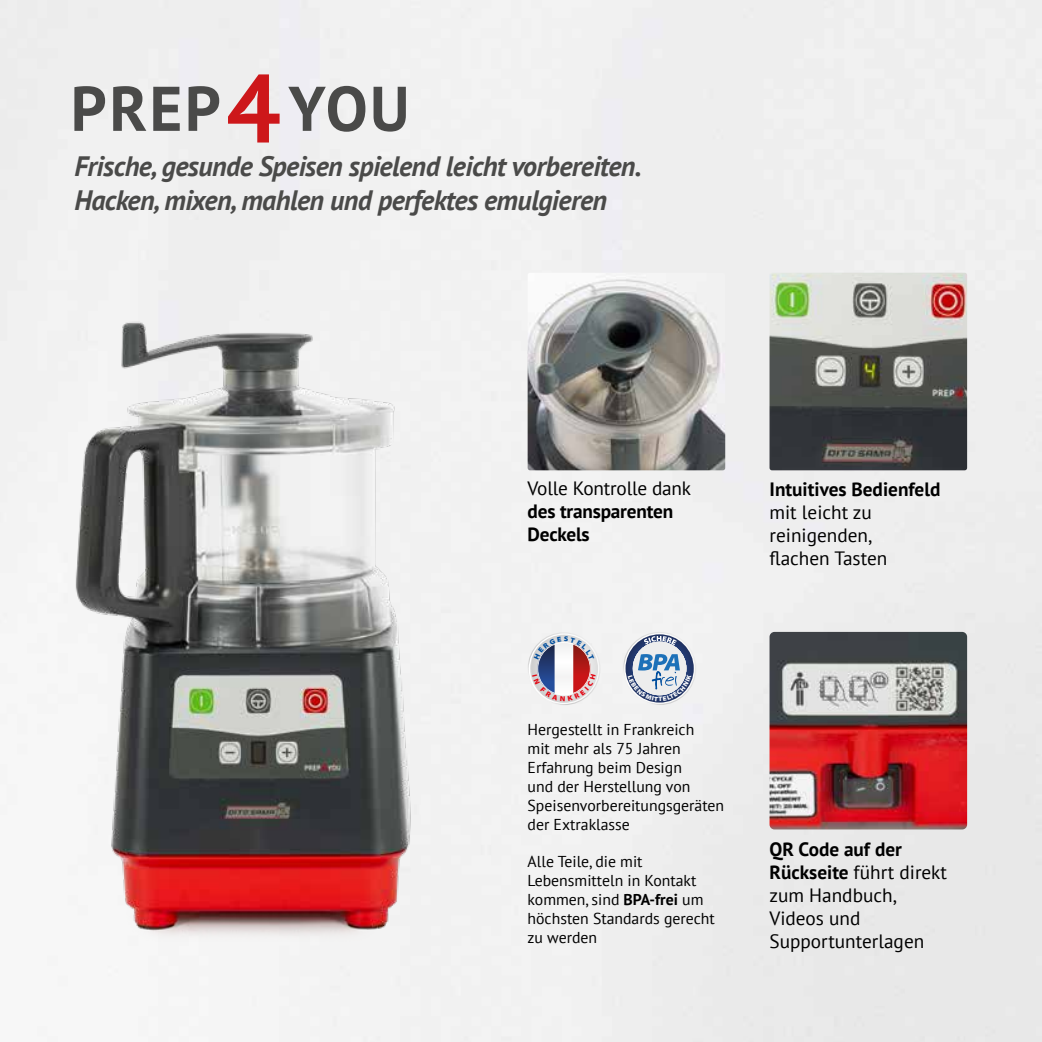
<style>
.page{position:relative;width:1042px;height:1042px;background:#fff}
.page>*{position:absolute;margin:0;border:0;box-sizing:border-box;transform-origin:0 0}
.t1{font:italic 700 28px/33.6px "PT Sans";letter-spacing:-.02em;color:#4a4a49}
.t2{font:19.25px/23.1px "PT Sans";color:#000}
.t3{font:700 19.25px/23.1px "PT Sans";letter-spacing:-.01em;color:#000}
.t4{font:15.75px/18.9px "PT Sans";color:#000}
.s1{font-weight:700}
</style>
<div class="page">
<img style="left:0;top:83px;width:483px;height:943px">
<svg style="left:623px;top:632px;width:73px;height:73px"></svg>
<svg style="left:624px;top:633px;width:71px;height:71px"></svg>
<svg style="left:625px;top:634px;width:69px;height:68px"></svg>
<svg style="left:673px;top:642px;width:13px;height:12px"></svg>
<svg style="left:633px;top:642px;width:13px;height:12px"></svg>
<div style="left:633px;top:642px;width:53px;height:53px;background:#ededed;border-radius:50%"></div>
<svg style="left:644px;top:636px;width:33px;height:9px"></svg>
<svg style="left:527px;top:632px;width:73px;height:73px"></svg>
<div style="left:529px;top:633px;width:70px;height:71px;background:#f7f7f7;border-radius:35px"></div>
<svg style="left:530px;top:635px;width:68px;height:68px"></svg>
<svg style="left:228px;top:74px;width:52px;height:68px;background:#df9091"></svg>
<svg style="left:288px;top:86px;width:77px;height:46px"></svg>
<svg style="left:373px;top:87px;width:33px;height:45px"></svg>
<svg style="left:74px;top:86px;width:31px;height:45px"></svg>
<svg style="left:113px;top:86px;width:33px;height:45px"></svg>
<svg style="left:153px;top:87px;width:27px;height:44px"></svg>
<svg style="left:189px;top:86px;width:30px;height:45px"></svg>
<img style="left:528px;top:273px;width:197px;height:197px">
<img style="left:769px;top:273px;width:198px;height:197px">
<img style="left:769px;top:632px;width:198px;height:197px">
<svg style="left:628px;top:654px;width:63px;height:47px"></svg>
<svg style="left:532px;top:636px;width:64px;height:65px"></svg>
<h1 class="t1" style="left:74px;top:149px;width:569px">Frische, gesunde Speisen spielend leicht vorbereiten.<br>Hacken, mixen, mahlen und perfektes emulgieren</h1>
<p class="t2" style="left:528px;top:476px;width:165px">Volle Kontrolle dank</p>
<p class="t3" style="left:528px;top:499px;width:147px">des transparenten<br>Deckels</p>
<p class="t3" style="left:769px;top:477px;width:172px">Intuitives Bedienfeld</p>
<p class="t2" style="left:769px;top:500px;width:119px">mit leicht zu reinigenden, flachen Tasten</p>
<p class="t4" style="left:527px;top:719px;width:198px">Hergestellt in Frankreich<br>mit mehr als 75 Jahren<br>Erfahrung beim Design<br>und der Herstellung von<br>Speisenvorbereitungsgeräten der Extraklasse</p>
<p class="t4" style="left:527px;top:852px;width:189px">Alle Teile, die mit<br>Lebensmitteln in Kontakt kommen, sind <span class="s1">BPA-frei</span> um höchsten Standards gerecht zu werden</p>
<p class="t2" style="left:769px;top:837px;width:179px"><span class="s1">QR Code auf der<br>Rückseite</span> führt direkt zum Handbuch,<br>Videos und<br>Supportunterlagen</p>
</div>
